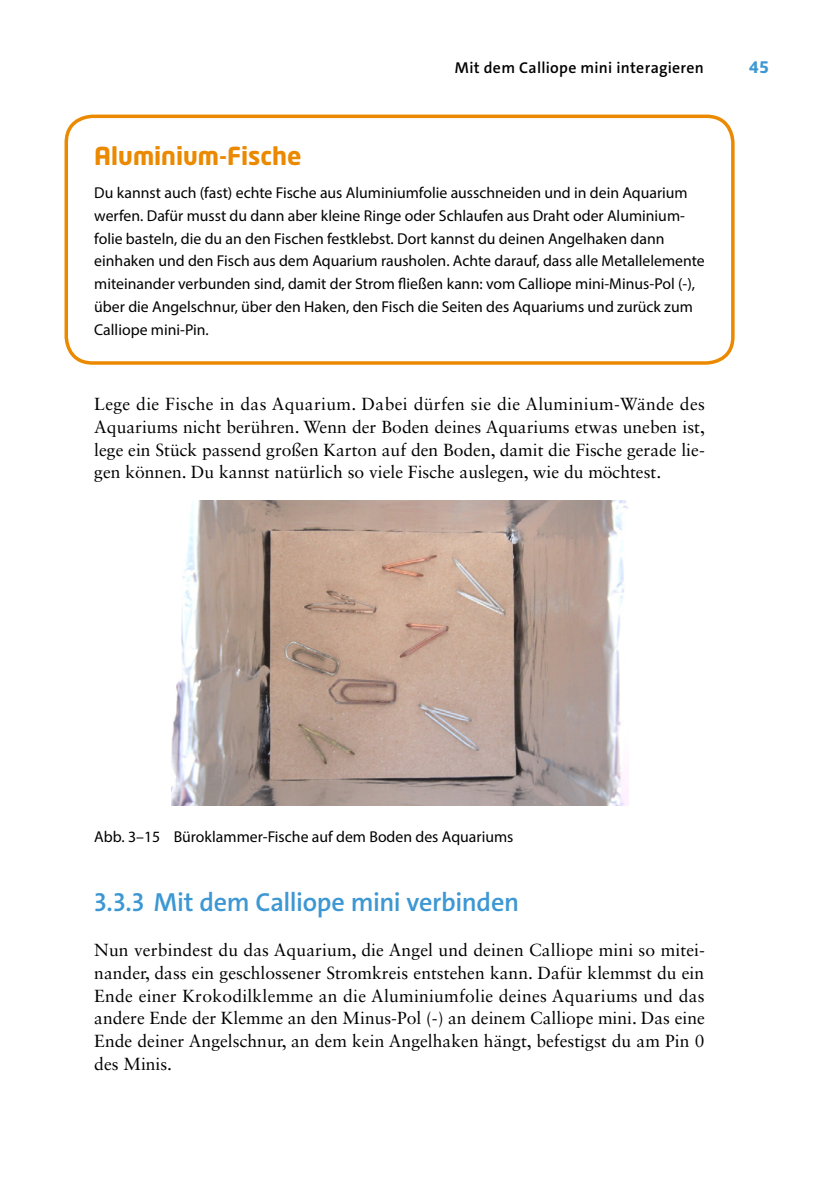
<style>
.page{position:relative;width:819px;height:1191px;background:#fff}
.page>*{position:absolute;margin:0;border:0;box-sizing:border-box;transform-origin:0 0}
.t1{font:600 26.25px "The Sans C4 s";letter-spacing:-.01em;color:#3d97d3}
.t2{font:700 24.5px "Neo Tech Std";color:#eb8a00}
.t3{font:17.5px/22.8px "Sabon LT Std";color:#000;text-align:justify}
.t4{font:15.75px/22.8px "Myriad Pro";color:#000}
.t5{font:600 15.75px "The Sans C4 s";letter-spacing:.02em;color:#000}
.t6{font:700 15.75px "Neo Tech Std";color:#3d97d3}
</style>
<div class="page">
<div style="left:64px;top:115px;width:670px;height:250px;border:4px solid #eb8a00;border-radius:26px"></div>
<img style="left:171px;top:500px;width:457px;height:305px">
<p class="t5" style="left:455px;top:58px;width:251px">Mit dem Calliope mini interagieren</p>
<p class="t6" style="left:748px;top:58px;width:22px">45</p>
<h2 class="t2" style="left:94px;top:140px;width:209px">Aluminium-Fische</h2>
<p class="t4" style="left:94px;top:181px;width:612px">Du kannst auch (fast) echte Fische aus Aluminiumfolie ausschneiden und in dein Aquarium werfen. Dafür musst du dann aber kleine Ringe oder Schlaufen aus Draht oder Aluminium&shy;folie basteln, die du an den Fischen festklebst. Dort kannst du deinen Angelhaken dann einhaken und den Fisch aus dem Aquarium rausholen. Achte darauf, dass alle Metallelemente miteinander verbunden sind, damit der Strom fließen kann: vom Calliope mini-Minus-Pol (-), über die Angelschnur, über den Haken, den Fisch die Seiten des Aquariums und zurück zum Calliope mini-Pin.</p>
<p class="t3" style="left:94px;top:392px;width:612px">Lege die Fische in das Aquarium. Dabei dürfen sie die Aluminium-Wände des Aquariums nicht berühren. Wenn der Boden deines Aquariums etwas uneben ist, lege ein Stück passend großen Karton auf den Boden, damit die Fische gerade lie&shy;gen können. Du kannst natürlich so viele Fische auslegen, wie du möchtest.</p>
<p class="t4" style="left:94px;top:825px;width:420px">Abb. 3–15 Büroklammer-Fische auf dem Boden des Aquariums</p>
<h1 class="t1" style="left:94px;top:885px;width:426px">3.3.3 Mit dem Calliope mini verbinden</h1>
<p class="t3" style="left:94px;top:938px;width:612px">Nun verbindest du das Aquarium, die Angel und deinen Calliope mini so mitei&shy;nander, dass ein geschlossener Stromkreis entstehen kann. Dafür klemmst du ein Ende einer Krokodilklemme an die Aluminiumfolie deines Aquariums und das andere Ende der Klemme an den Minus-Pol (-) an deinem Calliope mini. Das eine Ende deiner Angelschnur, an dem kein Angelhaken hängt, befestigst du am Pin 0 des Minis.</p>
</div>
